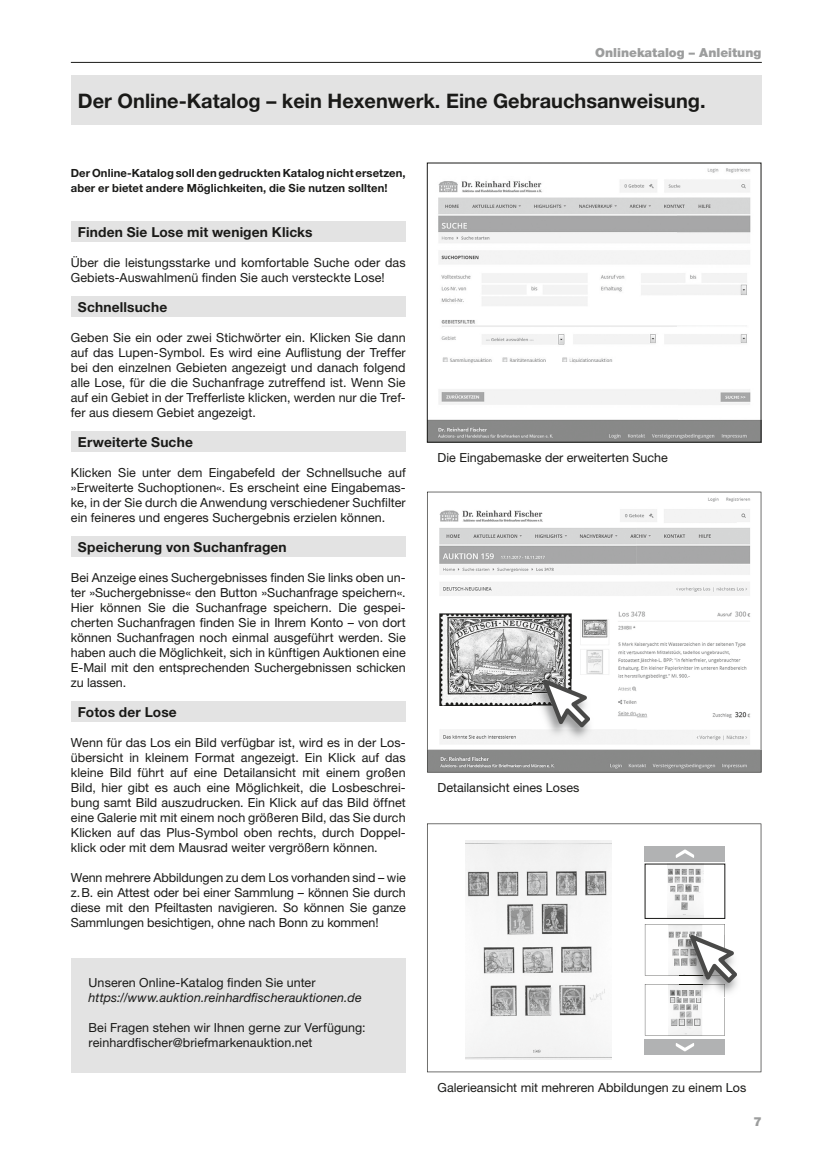
<style>
.page{position:relative;width:815px;height:1152px;background:#fff}
.page>*{position:absolute;margin:0;border:0;box-sizing:border-box;transform-origin:0 0}
.t1{font:700 20px "Helvetica Neue";color:#1a1a18}
.t2{font:700 13.75px "Helvetica Neue";letter-spacing:.01em;color:#1a1a18}
.t3{font:900 13.12px "Helvetica Neue";color:#9c9d9d}
.t4{font:12.5px/15px "Helvetica Neue";letter-spacing:.005em;color:#1a1a18;text-align:justify}
.t5{font:italic 12.5px "Helvetica Neue";letter-spacing:.01em;color:#1a1a18}
.t6{font:900 12.5px "Helvetica Neue";color:#9c9d9d}
.t7{font:700 11.25px/15px "Helvetica Neue";letter-spacing:.01em;color:#1a1a18}
</style>
<div class="page">
<hr style="left:71px;top:62px;width:691px;height:1px;background:#1a1a18">
<div style="left:71px;top:701px;width:335px;height:21px;background:#e3e3e3"></div>
<div style="left:71px;top:536px;width:335px;height:20px;background:#e3e3e3"></div>
<div style="left:71px;top:431px;width:335px;height:21px;background:#e3e3e3"></div>
<div style="left:71px;top:296px;width:335px;height:20px;background:#e3e3e3"></div>
<div style="left:71px;top:221px;width:335px;height:21px;background:#e3e3e3"></div>
<div style="left:71px;top:958px;width:335px;height:114px;background:#e3e3e3"></div>
<div style="left:71px;top:76px;width:690px;height:49px;background:#e3e3e3"></div>
<img style="left:429px;top:168px;width:330px;height:272px">
<img style="left:761px;top:534px;width:1px;height:215px">
<svg style="left:427px;top:492px;width:334px;height:280px"></svg>
<img style="left:532px;top:679px;width:62px;height:63px">
<svg style="left:543px;top:679px;width:47px;height:48px"></svg>
<svg style="left:427px;top:823px;width:334px;height:249px"></svg>
<img style="left:466px;top:840px;width:146px;height:219px">
<img style="left:667px;top:866px;width:36px;height:50px">
<img style="left:737px;top:934px;width:4px;height:63px">
<svg style="left:645px;top:924px;width:92px;height:111px"></svg>
<div style="left:645px;top:845px;width:80px;height:16px;background:#b1b2b3"></div>
<svg style="left:676px;top:849px;width:18px;height:9px"></svg>
<div style="left:645px;top:1039px;width:80px;height:16px;background:#b1b2b3"></div>
<svg style="left:676px;top:1043px;width:18px;height:8px"></svg>
<p class="t6" style="left:595px;top:45px;width:168px">Onlinekatalog – Anleitung</p>
<h1 class="t1" style="left:78px;top:89px;width:629px">Der Online-Katalog – kein Hexenwerk. Eine Gebrauchsanweisung.</h1>
<p class="t7" style="left:71px;top:165px;width:336px">Der Online-Katalog soll den gedruckten Katalog nicht ersetzen, aber er bietet andere Möglichkeiten, die Sie nutzen sollten!</p>
<p class="t2" style="left:78px;top:223px;width:236px">Finden Sie Lose mit wenigen Klicks</p>
<p class="t4" style="left:71px;top:255px;width:336px">Über die leistungsstarke und komfortable Suche oder das<br>Gebiets-Auswahlmenü finden Sie auch versteckte Lose!</p>
<p class="t2" style="left:78px;top:298px;width:91px">Schnellsuche</p>
<p class="t4" style="left:71px;top:330px;width:336px">Geben Sie ein oder zwei Stichwörter ein. Klicken Sie dann auf das Lupen-Symbol. Es wird eine Auflistung der Treffer bei den einzelnen Gebieten angezeigt und danach folgend alle Lose, für die die Suchanfrage zutreffend ist. Wenn Sie auf ein Gebiet in der Trefferliste klicken, werden nur die Tref&shy;fer aus diesem Gebiet angezeigt.</p>
<p class="t2" style="left:78px;top:433px;width:116px">Erweiterte Suche</p>
<p class="t4" style="left:71px;top:465px;width:336px">Klicken Sie unter dem Eingabefeld der Schnellsuche auf »Erweiterte Suchoptionen«. Es erscheint eine Eingabemas&shy;ke, in der Sie durch die Anwendung verschiedener Suchfilter ein feineres und engeres Suchergebnis erzielen können.</p>
<p class="t2" style="left:78px;top:538px;width:210px">Speicherung von Suchanfragen</p>
<p class="t4" style="left:71px;top:570px;width:336px">Bei Anzeige eines Suchergebnisses finden Sie links oben un&shy;ter »Suchergebnisse« den Button »Suchanfrage speichern«.<br>Hier können Sie die Suchanfrage speichern. Die gespei&shy;cherten Suchanfragen finden Sie in Ihrem Konto – von dort können Suchanfragen noch einmal ausgeführt werden. Sie haben auch die Möglichkeit, sich in künftigen Auktionen eine E-Mail mit den entsprechenden Suchergebnissen schicken zu lassen.</p>
<p class="t2" style="left:78px;top:703px;width:100px">Fotos der Lose</p>
<p class="t4" style="left:71px;top:735px;width:336px">Wenn für das Los ein Bild verfügbar ist, wird es in der Los&shy;übersicht in kleinem Format angezeigt. Ein Klick auf das kleine Bild führt auf eine Detailansicht mit einem großen Bild, hier gibt es auch eine Möglichkeit, die Losbeschrei&shy;bung samt Bild auszudrucken. Ein Klick auf das Bild öffnet eine Galerie mit mit einem noch größeren Bild, das Sie durch Klicken auf das Plus-Symbol oben rechts, durch Doppel&shy;klick oder mit dem Mausrad weiter vergrößern können.</p>
<p class="t4" style="left:71px;top:870px;width:336px">Wenn mehrere Abbildungen zu dem Los vorhanden sind – wie z. B. ein Attest oder bei einer Sammlung – können Sie durch diese mit den Pfeiltasten navigieren. So können Sie ganze Sammlungen besichtigen, ohne nach Bonn zu kommen!</p>
<p class="t4" style="left:89px;top:975px;width:228px">Unseren Online-Katalog finden Sie unter</p>
<p class="t5" style="left:89px;top:990px;width:275px">https://www.auktion.reinhardfischerauktionen.de</p>
<p class="t4" style="left:89px;top:1020px;width:279px">Bei Fragen stehen wir Ihnen gerne zur Verfügung: reinhardfischer@briefmarkenauktion.net</p>
<p class="t4" style="left:438px;top:450px;width:232px">Die Eingabemaske der erweiterten Suche</p>
<p class="t4" style="left:438px;top:780px;width:143px">Detailansicht eines Loses</p>
<p class="t4" style="left:438px;top:1080px;width:310px">Galerieansicht mit mehreren Abbildungen zu einem Los</p>
<p class="t3" style="left:753px;top:1108px;width:10px">7</p>
<p class="t6" style="left:753px;top:1114px;width:10px">7</p>
</div>
